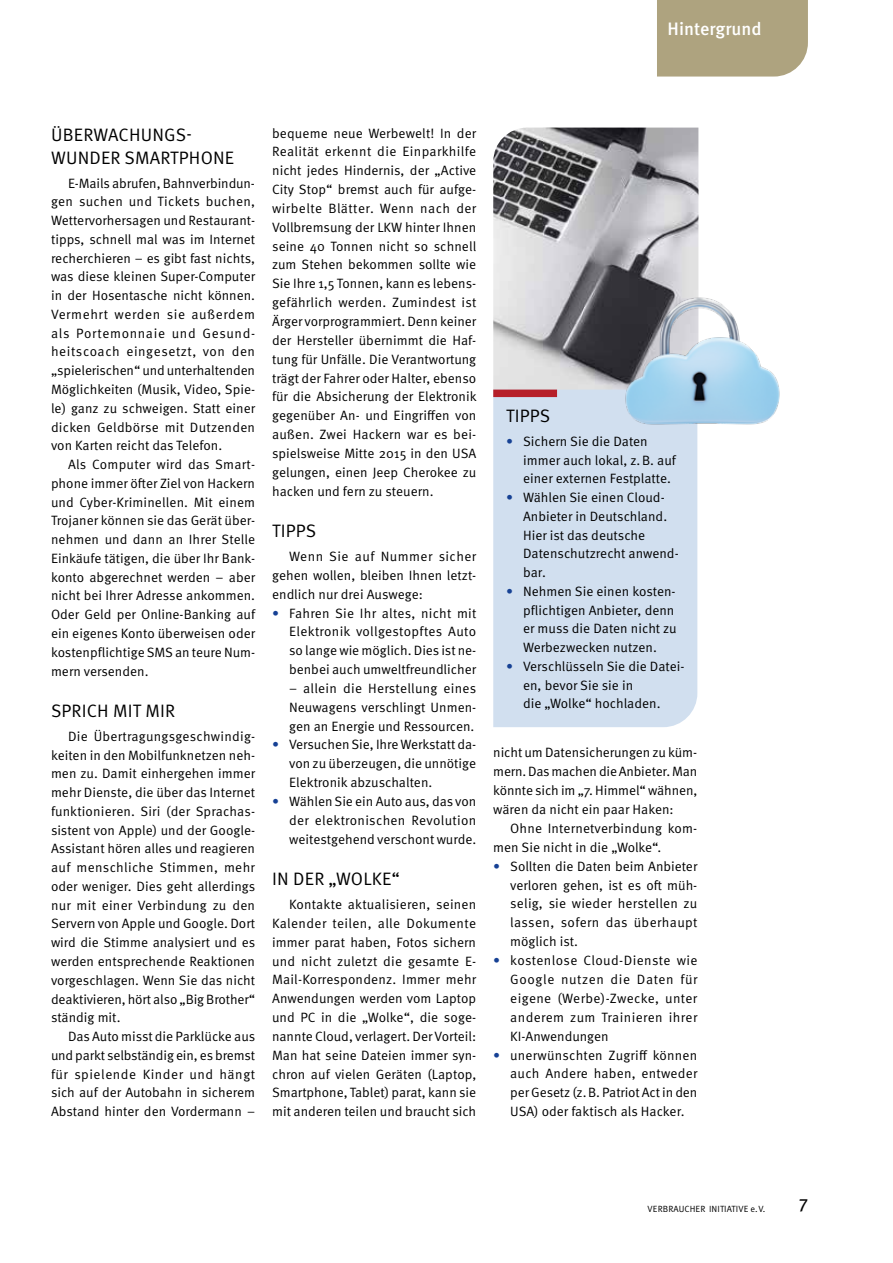
<style>
.page{position:relative;width:893px;height:1263px;background:#fff}
.page>*{position:absolute;margin:0;border:0;box-sizing:border-box;transform-origin:0 0}
.t1{font:18px/22.5px "Meta Pro Norm";letter-spacing:.01em;color:#000}
.t2{font:500 18px "Meta Pro";color:#fff}
.t3{font:18px "Meta Pro";color:#000}
.t4{font:13.5px/18.9px "Meta Pro Norm";color:#000;text-align:justify}
.t5{font:9px "Meta Pro Norm";letter-spacing:.01em;color:#000}
.s1{color:#164194}
</style>
<div class="page">
<img style="left:493px;top:128px;width:205px;height:262px">
<div style="left:657px;top:0;width:151px;height:77px;background:#aea37f"></div>
<div style="left:493px;top:390px;width:204px;height:337px;background:#d1dfef"></div>
<div style="left:493px;top:390px;width:64px;height:7px;background:#b61f29"></div>
<img style="left:589px;top:279px;width:191px;height:166px">
<h1 class="t2" style="left:668px;top:15px;width:95px">Hintergrund</h1>
<h1 class="t1" style="left:51px;top:122px;width:185px">ÜBERWACHUNGS-<br>WUNDER SMARTPHONE</h1>
<p class="t4" style="left:51px;top:173px;width:206px;text-indent:17px">E-Mails abrufen, Bahnverbindun&shy;gen suchen und Tickets buchen, Wettervorhersagen und Restaurant&shy;tipps, schnell mal was im Internet recherchieren – es gibt fast nichts, was diese kleinen Super-Computer in der Hosentasche nicht können.<br>Vermehrt werden sie außerdem als Portemonnaie und Gesund&shy;heitscoach eingesetzt, von den „spielerischen“ und unterhaltenden Möglichkeiten (Musik, Video, Spie&shy;le) ganz zu schweigen. Statt einer dicken Geldbörse mit Dutzenden von Karten reicht das Telefon.</p>
<p class="t4" style="left:51px;top:454px;width:206px;text-indent:17px">Als Computer wird das Smart&shy;phone immer öfter Ziel von Hackern und Cyber-Kriminellen. Mit einem Trojaner können sie das Gerät über&shy;nehmen und dann an Ihrer Stelle Einkäufe tätigen, die über Ihr Bank&shy;konto abgerechnet werden – aber nicht bei Ihrer Adresse ankommen.<br>Oder Geld per Online-Banking auf ein eigenes Konto überweisen oder kostenpflichtige SMS an teure Num&shy;mern versenden.</p>
<h1 class="t1" style="left:51px;top:698px;width:126px">SPRICH MIT MIR</h1>
<p class="t4" style="left:51px;top:726px;width:206px;text-indent:17px">Die Übertragungsgeschwindig&shy;keiten in den Mobilfunknetzen neh&shy;men zu. Damit einhergehen immer mehr Dienste, die über das Internet funktionieren. Siri (der Sprachas&shy;sistent von Apple) und der Google-Assistant hören alles und reagieren auf menschliche Stimmen, mehr oder weniger. Dies geht allerdings nur mit einer Verbindung zu den Servern von Apple und Google. Dort wird die Stimme analysiert und es werden entsprechende Reaktionen vorgeschlagen. Wenn Sie das nicht deaktivieren, hört also „Big Brother“ ständig mit.</p>
<p class="t4" style="left:51px;top:1026px;width:206px;text-indent:17px">Das Auto misst die Parklücke aus und parkt selbständig ein, es bremst für spielende Kinder und hängt sich auf der Autobahn in sicherem Abstand hinter den Vordermann –</p>
<p class="t4" style="left:272px;top:123px;width:206px">bequeme neue Werbewelt! In der Realität erkennt die Einparkhilfe nicht jedes Hindernis, der „Active City Stop“ bremst auch für aufge&shy;wirbelte Blätter. Wenn nach der Vollbremsung der LKW hinter Ihnen seine 40 Tonnen nicht so schnell zum Stehen bekommen sollte wie Sie Ihre 1,5 Tonnen, kann es lebens&shy;gefährlich werden. Zumindest ist Ärger vorprogrammiert. Denn keiner der Hersteller übernimmt die Haf&shy;tung für Unfälle. Die Verantwortung trägt der Fahrer oder Halter, ebenso für die Absicherung der Elektronik gegenüber An- und Eingriffen von außen. Zwei Hackern war es bei&shy;spielsweise Mitte 2015 in den USA gelungen, einen Jeep Cherokee zu hacken und fern zu steuern.</p>
<h1 class="t1" style="left:272px;top:518px;width:45px">TIPPS</h1>
<p class="t4" style="left:272px;top:546px;width:206px;text-indent:17px">Wenn Sie auf Nummer sicher gehen wollen, bleiben Ihnen letzt&shy;endlich nur drei Auswege:</p>
<p class="t4" style="left:289px;top:603px;width:189px;text-indent:-17px"><span class="s1">•</span> Fahren Sie Ihr altes, nicht mit Elektronik vollgestopftes Auto so lange wie möglich. Dies ist ne&shy;benbei auch umweltfreundlicher</p>
<p class="t4" style="left:289px;top:678px;width:189px">– allein die Herstellung eines Neuwagens verschlingt Unmen&shy;gen an Energie und Ressourcen.</p>
<p class="t4" style="left:289px;top:734px;width:189px;text-indent:-17px"><span class="s1">•</span> Versuchen Sie, Ihre Werkstatt da&shy;von zu überzeugen, die unnötige Elektronik abzuschalten.</p>
<p class="t4" style="left:289px;top:791px;width:189px;text-indent:-17px"><span class="s1">•</span> Wählen Sie ein Auto aus, das von der elektronischen Revolution weitestgehend verschont wurde.</p>
<h1 class="t1" style="left:272px;top:866px;width:129px">IN DER „WOLKE“</h1>
<p class="t4" style="left:272px;top:894px;width:206px;text-indent:17px">Kontakte aktualisieren, seinen Kalender teilen, alle Dokumente immer parat haben, Fotos sichern und nicht zuletzt die gesamte E-Mail-Korrespondenz. Immer mehr Anwendungen werden vom Laptop und PC in die „Wolke“, die soge&shy;nannte Cloud, verlagert. Der Vorteil:<br>Man hat seine Dateien immer syn&shy;chron auf vielen Geräten (Laptop, Smartphone, Tablet) parat, kann sie mit anderen teilen und braucht sich</p>
<h1 class="t1" style="left:506px;top:403px;width:45px">TIPPS</h1>
<p class="t4" style="left:523px;top:431px;width:154px;text-align:left;text-indent:-17px"><span class="s1">•</span> Sichern Sie die Daten immer auch lokal, z.B. auf einer externen Festplatte.</p>
<p class="t4" style="left:523px;top:487px;width:157px;text-align:left;text-indent:-17px"><span class="s1">•</span> Wählen Sie einen Cloud-<br>Anbieter in Deutschland.<br>Hier ist das deutsche<br>Datenschutzrecht anwend&shy;bar.</p>
<p class="t4" style="left:523px;top:581px;width:155px;text-align:left;text-indent:-17px"><span class="s1">•</span> Nehmen Sie einen kosten&shy;pflichtigen Anbieter, denn er muss die Daten nicht zu<br>Werbezwecken nutzen.</p>
<p class="t4" style="left:523px;top:656px;width:163px;text-align:left;text-indent:-17px"><span class="s1">•</span> Verschlüsseln Sie die Datei&shy;en, bevor Sie sie in<br>die „Wolke“ hochladen.</p>
<p class="t4" style="left:493px;top:742px;width:206px">nicht um Datensicherungen zu küm&shy;mern. Das machen die Anbieter. Man könnte sich im „7. Himmel“ wähnen, wären da nicht ein paar Haken:</p>
<p class="t4" style="left:493px;top:818px;width:206px;text-indent:17px">Ohne Internetverbindung kom&shy;men Sie nicht in die „Wolke“.</p>
<p class="t4" style="left:510px;top:856px;width:189px;text-indent:-17px"><span class="s1">•</span> Sollten die Daten beim Anbieter verloren gehen, ist es oft müh&shy;selig, sie wieder herstellen zu lassen, sofern das überhaupt möglich ist.</p>
<p class="t4" style="left:510px;top:950px;width:189px;text-indent:-17px"><span class="s1">•</span> kostenlose Cloud-Dienste wie Google nutzen die Daten für eigene (Werbe)-Zwecke, unter anderem zum Trainieren ihrer KI-Anwendungen</p>
<p class="t4" style="left:510px;top:1044px;width:189px;text-indent:-17px"><span class="s1">•</span> unerwünschten Zugriff können auch Andere haben, entweder per Gesetz (z.B. Patriot Act in den USA) oder faktisch als Hacker.</p>
<p class="t5" style="left:648px;top:1202px;width:119px">VERBRAUCHER INITIATIVE e.V.</p>
<h1 class="t3" style="left:799px;top:1191px;width:11px">7</h1>
</div>
